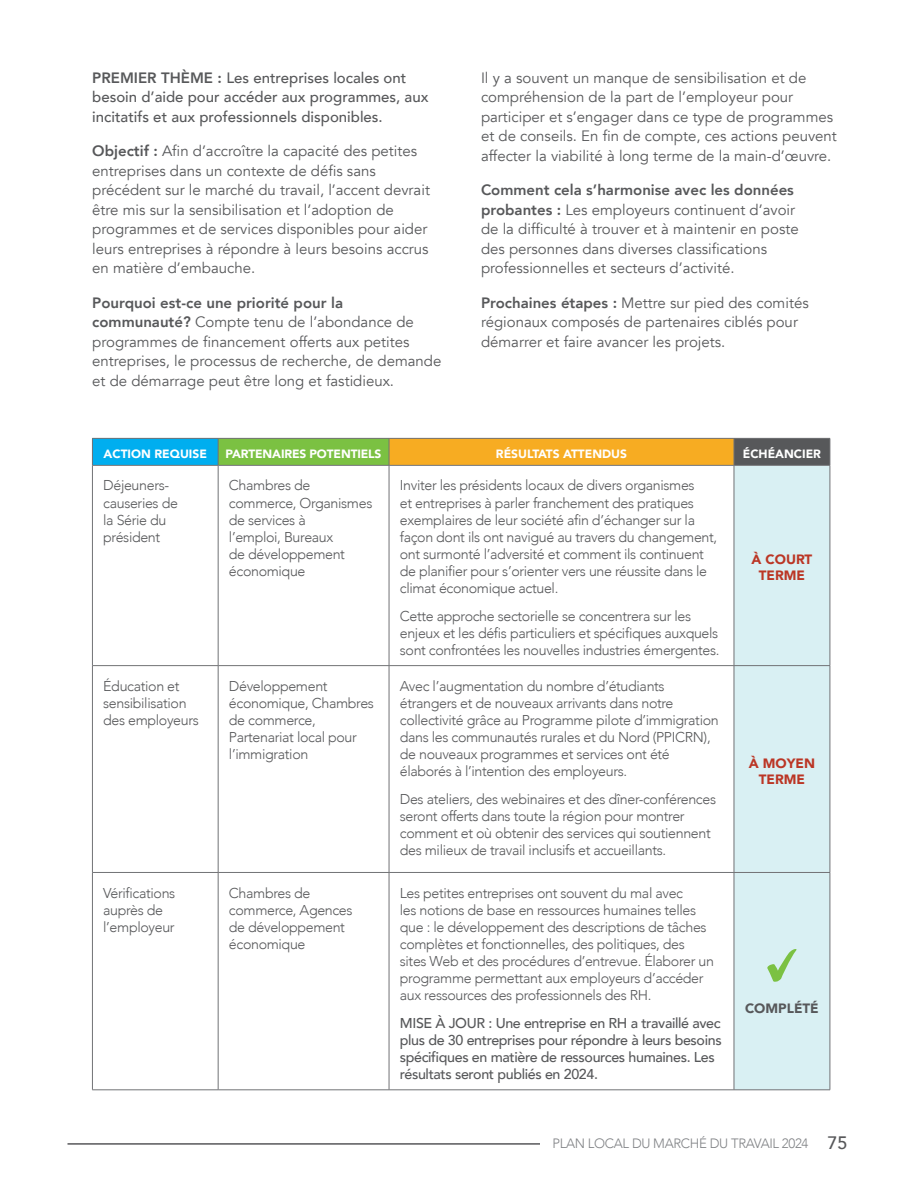
<style>
.page{position:relative;width:918px;height:1188px;background:#fff}
.page>*{position:absolute;margin:0;border:0;box-sizing:border-box;transform-origin:0 0}
.t1{font:15px/19.5px "Avenir";color:#57585a}
.t2{font:500 15px/19.5px "Avenir";color:#57585a}
.t3{font:300 14.25px/17.1px "Avenir";letter-spacing:-.025em;color:#57585a}
.t4{font:500 14.25px/17.1px "Avenir";letter-spacing:-.025em;color:#57585a}
.t5{font:300 13.5px "Avenir";letter-spacing:-.025em;color:#808285}
.t6{font:900 13.5px/16.2px "Avenir";color:#bb3625;text-align:center}
.t7{font:900 13.5px "Avenir";color:#57585a}
.t8{font:900 12px "Avenir";color:#fff}
.s1{font-weight:800}
.s2{font-weight:500;font-size:18px;color:#57585a}
</style>
<div class="page">
<div style="left:92px;top:438px;width:126px;height:27px;background:#00aeef"></div>
<div style="left:218px;top:438px;width:171px;height:27px;background:#7bc142"></div>
<div style="left:389px;top:438px;width:345px;height:27px;background:#f7ac22"></div>
<div style="left:734px;top:438px;width:96px;height:27px;background:#57585a"></div>
<div style="left:735px;top:466px;width:95px;height:624px;background:#d9f0f3"></div>
<hr style="left:92px;top:438px;width:126px;height:1px;background:#717275">
<hr style="left:218px;top:438px;width:171px;height:1px;background:#717275">
<hr style="left:389px;top:438px;width:345px;height:1px;background:#717275">
<hr style="left:734px;top:438px;width:96px;height:1px;background:#717275">
<hr style="left:92px;top:465px;width:126px;height:1px;background:#717275">
<hr style="left:92px;top:466px;width:1px;height:199px;background:#717275">
<hr style="left:218px;top:465px;width:171px;height:1px;background:#717275">
<hr style="left:218px;top:466px;width:1px;height:199px;background:#717275">
<hr style="left:389px;top:465px;width:345px;height:1px;background:#717275">
<hr style="left:389px;top:466px;width:1px;height:199px;background:#717275">
<hr style="left:218px;top:665px;width:171px;height:1px;background:#717275">
<hr style="left:389px;top:665px;width:345px;height:1px;background:#717275">
<hr style="left:389px;top:666px;width:1px;height:206px;background:#717275">
<hr style="left:218px;top:872px;width:171px;height:1px;background:#717275">
<hr style="left:389px;top:872px;width:345px;height:1px;background:#717275">
<svg style="left:92px;top:439px;width:1px;height:26px"></svg>
<svg style="left:218px;top:439px;width:1px;height:26px"></svg>
<svg style="left:389px;top:439px;width:1px;height:26px"></svg>
<svg style="left:734px;top:439px;width:1px;height:26px"></svg>
<svg style="left:830px;top:439px;width:1px;height:26px"></svg>
<hr style="left:734px;top:465px;width:96px;height:1px;background:#717275">
<hr style="left:734px;top:466px;width:1px;height:199px;background:#717275">
<hr style="left:830px;top:466px;width:1px;height:199px;background:#717275">
<hr style="left:92px;top:665px;width:126px;height:1px;background:#717275">
<hr style="left:92px;top:666px;width:1px;height:206px;background:#717275">
<hr style="left:218px;top:666px;width:1px;height:206px;background:#717275">
<hr style="left:734px;top:665px;width:96px;height:1px;background:#717275">
<hr style="left:734px;top:666px;width:1px;height:206px;background:#717275">
<hr style="left:830px;top:666px;width:1px;height:206px;background:#717275">
<hr style="left:92px;top:872px;width:126px;height:1px;background:#717275">
<hr style="left:92px;top:873px;width:1px;height:217px;background:#717275">
<hr style="left:218px;top:873px;width:1px;height:217px;background:#717275">
<hr style="left:389px;top:873px;width:1px;height:217px;background:#717275">
<hr style="left:734px;top:872px;width:96px;height:1px;background:#717275">
<hr style="left:734px;top:873px;width:1px;height:217px;background:#717275">
<hr style="left:830px;top:873px;width:1px;height:217px;background:#717275">
<hr style="left:92px;top:1090px;width:126px;height:1px;background:#717275">
<hr style="left:218px;top:1090px;width:171px;height:1px;background:#717275">
<hr style="left:389px;top:1090px;width:345px;height:1px;background:#717275">
<hr style="left:734px;top:1090px;width:96px;height:1px;background:#717275">
<svg style="left:767px;top:949px;width:30px;height:34px"></svg>
<hr style="left:68px;top:1143px;width:472px;height:2px;background:#57585a">
<p class="t2" style="left:92px;top:67px;width:338px"><span class="s1">PREMIER THÈME :</span> Les entreprises locales ont besoin d’aide pour accéder aux programmes, aux incitatifs et aux professionnels disponibles.</p>
<p class="t1" style="left:92px;top:141px;width:339px"><span class="s1">Objectif :</span> Afin d’accroître la capacité des petites entreprises dans un contexte de défis sans précédent sur le marché du travail, l’accent devrait être mis sur la sensibilisation et l’adoption de programmes et de services disponibles pour aider leurs entreprises à répondre à leurs besoins accrus en matière d’embauche.</p>
<p class="t1" style="left:92px;top:293px;width:351px"><span class="s1">Pourquoi est-ce une priorité pour la communauté?</span> Compte tenu de l’abondance de programmes de financement offerts aux petites entreprises, le processus de recherche, de demande et de démarrage peut être long et fastidieux.</p>
<p class="t1" style="left:481px;top:68px;width:357px">Il y a souvent un manque de sensibilisation et de compréhension de la part de l’employeur pour participer et s’engager dans ce type de programmes et de conseils. En fin de compte, ces actions peuvent affecter la viabilité à long terme de la main-d’œuvre.</p>
<p class="t1" style="left:481px;top:180px;width:319px"><span class="s1">Comment cela s’harmonise avec les données probantes :</span> Les employeurs continuent d’avoir de la difficulté à trouver et à maintenir en poste des personnes dans diverses classifications professionnelles et secteurs d’activité.</p>
<p class="t1" style="left:481px;top:293px;width:329px"><span class="s1">Prochaines étapes :</span> Mettre sur pied des comités régionaux composés de partenaires ciblés pour démarrer et faire avancer les projets.</p>
<p class="t8" style="left:104px;top:443px;width:105px">ACTION REQUISE</p>
<p class="t8" style="left:226px;top:443px;width:157px">PARTENAIRES POTENTIELS</p>
<p class="t8" style="left:496px;top:443px;width:133px">RÉSULTATS ATTENDUS</p>
<p class="t8" style="left:743px;top:443px;width:80px">ÉCHÉANCIER</p>
<p class="t3" style="left:103px;top:477px;width:76px">Déjeuners&shy;causeries de la Série du président</p>
<p class="t3" style="left:229px;top:477px;width:145px">Chambres de commerce, Organismes de services à<br>l’emploi, Bureaux<br>de développement économique</p>
<p class="t3" style="left:400px;top:477px;width:319px">Inviter les présidents locaux de divers organismes<br>et entreprises à parler franchement des pratiques exemplaires de leur société afin d’échanger sur la façon dont ils ont navigué au travers du changement, ont surmonté l’adversité et comment ils continuent de planifier pour s’orienter vers une réussite dans le climat économique actuel.</p>
<p class="t3" style="left:400px;top:607px;width:321px">Cette approche sectorielle se concentrera sur les enjeux et les défis particuliers et spécifiques auxquels sont confrontées les nouvelles industries émergentes.</p>
<p class="t6" style="left:752px;top:551px;width:62px">À COURT<br>TERME</p>
<p class="t3" style="left:103px;top:677px;width:97px">Éducation et sensibilisation des employeurs</p>
<p class="t3" style="left:229px;top:677px;width:147px">Développement économique, Chambres de commerce,<br>Partenariat local pour l’immigration</p>
<p class="t3" style="left:400px;top:677px;width:320px">Avec l’augmentation du nombre d’étudiants étrangers et de nouveaux arrivants dans notre collectivité grâce au Programme pilote d’immigration dans les communautés rurales et du Nord (PPICRN), de nouveaux programmes et services ont été élaborés à l’intention des employeurs.</p>
<p class="t3" style="left:400px;top:790px;width:318px">Des ateliers, des webinaires et des dîner-conférences seront offerts dans toute la région pour montrer comment et où obtenir des services qui soutiennent des milieux de travail inclusifs et accueillants.</p>
<p class="t3" style="left:103px;top:884px;width:74px">Vérifications auprès de l’employeur</p>
<p class="t3" style="left:229px;top:884px;width:125px">Chambres de commerce, Agences de développement économique</p>
<p class="t3" style="left:400px;top:884px;width:316px">Les petites entreprises ont souvent du mal avec<br>les notions de base en ressources humaines telles que : le développement des descriptions de tâches complètes et fonctionnelles, des politiques, des sites Web et des procédures d’entrevue. Élaborer un programme permettant aux employeurs d’accéder aux ressources des professionnels des RH.</p>
<p class="t4" style="left:400px;top:1013px;width:323px">MISE À JOUR : Une entreprise en RH a travaillé avec plus de 30 entreprises pour répondre à leurs besoins spécifiques en matière de ressources humaines. Les résultats seront publiés en 2024.</p>
<p class="t6" style="left:749px;top:755px;width:68px">À MOYEN<br>TERME</p>
<p class="t7" style="left:745px;top:997px;width:75px">COMPLÉTÉ</p>
<p class="t5" style="left:553px;top:1135px;width:296px">PLAN LOCAL DU MARCHÉ DU TRAVAIL 2024 <span class="s2">75</span></p>
</div>
